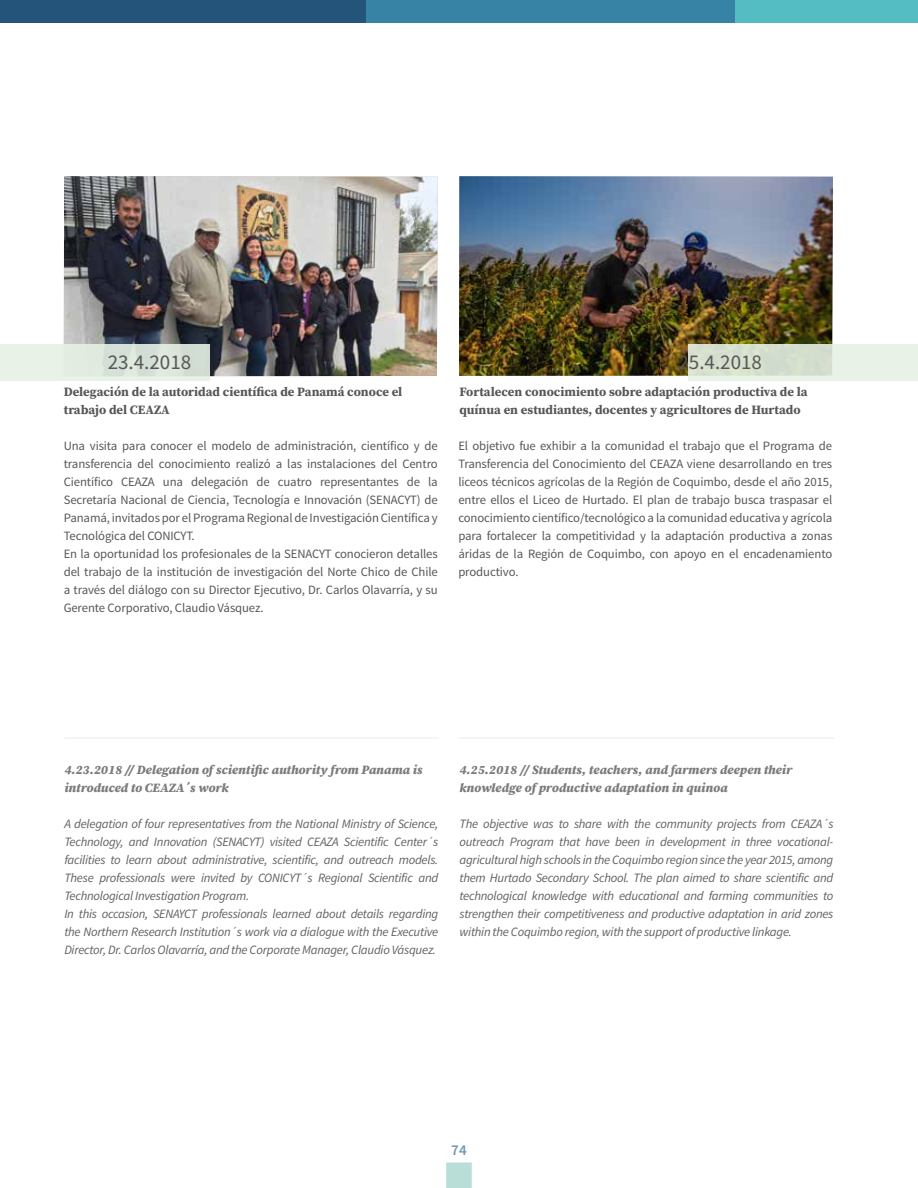
<style>
.page{position:relative;width:918px;height:1188px;background:#fff}
.page>*{position:absolute;margin:0;border:0;box-sizing:border-box;transform-origin:0 0}
.t1{font:21px "Source Sans Pro";color:#575756}
.t2{font:600 15px "Source Sans Pro";color:#6999b7}
.t3{font:12.75px/18px "Source Sans Pro";letter-spacing:-.01em;color:#575756}
.t4{font:italic 12.75px/18px "Source Sans Pro";letter-spacing:-.02em;color:#616160}
.t5{font:italic 900 12.75px/18px "Source Serif Pro";color:#7c7b7b}
.t6{font:700 12.75px/18px "Source Serif Pro";color:#575756}
</style>
<div class="page">
<img style="left:64px;top:176px;width:374px;height:200px">
<svg style="left:0;top:345px;width:210px;height:36px;background:#dfe9df"></svg>
<img style="left:459px;top:176px;width:374px;height:200px">
<svg style="left:688px;top:345px;width:230px;height:36px;background:#dee7d9"></svg>
<hr style="left:64px;top:738px;width:375px;height:1px;background:#e6f1e5">
<hr style="left:459px;top:738px;width:375px;height:1px;background:#e6f1e5">
<div style="left:0;top:0;width:366px;height:22px;background:#25547a"></div>
<div style="left:366px;top:0;width:369px;height:22px;background:#3683a6"></div>
<div style="left:735px;top:0;width:183px;height:22px;background:#54bcc3"></div>
<div style="left:446px;top:1162px;width:26px;height:26px;background:#b8ded7;border:2px solid #b8ded7"></div>
<h1 class="t1" style="left:108px;top:349px;width:85px">23.4.2018</h1>
<h1 class="t1" style="left:679px;top:349px;width:85px">25.4.2018</h1>
<p class="t6" style="left:64px;top:383px;width:340px">Delegación de la autoridad científica de Panamá conoce el trabajo del CEAZA</p>
<p class="t6" style="left:459px;top:383px;width:350px">Fortalecen conocimiento sobre adaptación productiva de la quínua en estudiantes, docentes y agricultores de Hurtado</p>
<p class="t3" style="left:64px;top:437px;width:376px">Una visita para conocer el modelo de administración, científico y de transferencia del conocimiento realizó a las instalaciones del Centro Científico CEAZA una delegación de cuatro representantes de la Secretaría Nacional de Ciencia, Tecnología e Innovación (SENACYT) de Panamá, invitados por el Programa Regional de Investigación Científica y Tecnológica del CONICYT.<br>En la oportunidad los profesionales de la SENACYT conocieron detalles del trabajo de la institución de investigación del Norte Chico de Chile a través del diálogo con su Director Ejecutivo, Dr. Carlos Olavarría, y su Gerente Corporativo, Claudio Vásquez.</p>
<p class="t3" style="left:458px;top:437px;width:375px;text-align:justify">El objetivo fue exhibir a la comunidad el trabajo que el Programa de Transferencia del Conocimiento del CEAZA viene desarrollando en tres liceos técnicos agrícolas de la Región de Coquimbo, desde el año 2015, entre ellos el Liceo de Hurtado. El plan de trabajo busca traspasar el conocimiento científico/tecnológico a la comunidad educativa y agrícola para fortalecer la competitividad y la adaptación productiva a zonas áridas de la Región de Coquimbo, con apoyo en el encadenamiento productivo.</p>
<p class="t5" style="left:64px;top:761px;width:360px">4.23.2018 // Delegation of scientific authority from Panama is introduced to CEAZA´s work</p>
<p class="t5" style="left:459px;top:761px;width:334px">4.25.2018 // Students, teachers, and farmers deepen their knowledge of productive adaptation in quinoa</p>
<p class="t4" style="left:64px;top:815px;width:376px">A delegation of four representatives from the National Ministry of Science, Technology, and Innovation (SENACYT) visited CEAZA Scientific Center´s facilities to learn about administrative, scientific, and outreach models.<br>These professionals were invited by CONICYT´s Regional Scientific and Technological Investigation Program.<br>In this occasion, SENAYCT professionals learned about details regarding the Northern Research Institution´s work via a dialogue with the Executive Director, Dr. Carlos Olavarría, and the Corporate Manager, Claudio Vásquez.</p>
<p class="t4" style="left:459px;top:815px;width:375px;text-align:justify">The objective was to share with the community projects from CEAZA´s outreach Program that have been in development in three vocational&shy;agricultural high schools in the Coquimbo region since the year 2015, among them Hurtado Secondary School. The plan aimed to share scientific and technological knowledge with educational and farming communities to strengthen their competitiveness and productive adaptation in arid zones within the Coquimbo region, with the support of productive linkage.</p>
<p class="t2" style="left:451px;top:1140px;width:17px">74</p>
</div>
